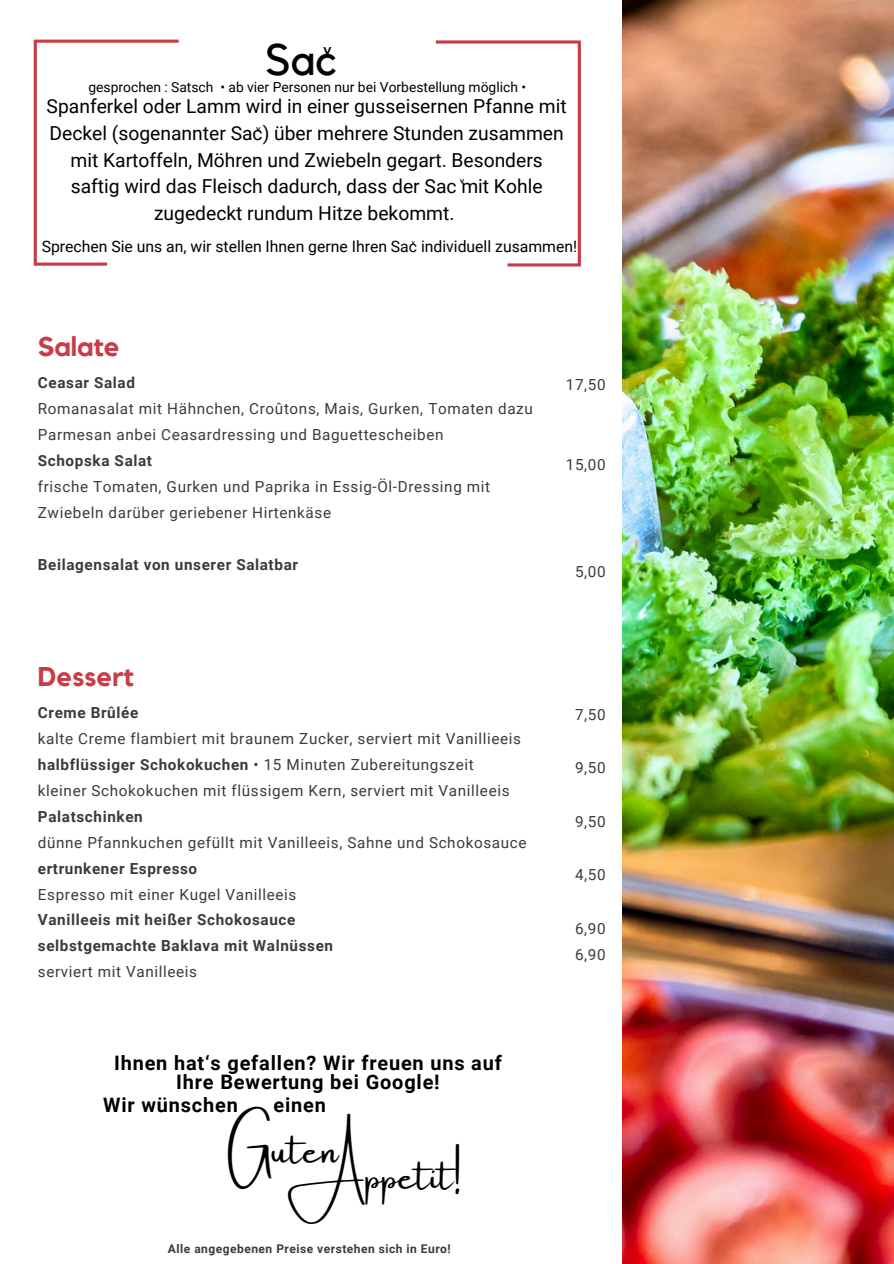
<style>
.page{position:relative;width:894px;height:1264px;background:#fff}
.page>*{position:absolute;margin:0;border:0;box-sizing:border-box;transform-origin:0 0}
.t1{font:43.95px "Kollektif";color:#000}
.t2{font:38.55px "Amsterdam One";color:#000}
.t3{font:700 27px "Kollektif";color:#c83c48}
.t4{font:22.35px "Roboto";color:#000}
.t5{font:700 19.95px/19.2px "Roboto";letter-spacing:.04em;color:#000;text-align:center}
.t6{font:19.2px/26.7px "Roboto";color:#000;text-align:center}
.t7{font:15.75px "Roboto";color:#000}
.t8{font:15.3px/25.8px "Roboto";letter-spacing:.04em;color:#393c39}
.t9{font:700 15.3px "Roboto";letter-spacing:.04em;color:#393c39}
.t10{font:13.8px "Roboto";color:#000}
.t11{font:700 12px "Roboto";letter-spacing:.04em;color:#393c39}
.t12{font:11.7px "Roboto";color:#000}
.t13{font:8.7px "Roboto";color:#000}
.s1{font-weight:700}
</style>
<div class="page">
<img style="left:622px;top:0;width:271px;height:1263px">
<svg style="left:34px;top:40px;width:546px;height:226px"></svg>
<p class="t1" style="left:265px;top:40px;width:74px">Sac</p>
<p class="t10" style="left:88px;top:79px;width:439px">gesprochen : Satsch • ab vier Personen nur bei Vorbestellung möglich •</p>
<p class="t6" style="left:47px;top:93px;width:521px">Spanferkel oder Lamm wird in einer gusseisernen Pfanne mit Deckel (sogenannter Sac) über mehrere Stunden zusammen mit Kartoffeln, Möhren und Zwiebeln gegart. Besonders saftig wird das Fleisch dadurch, dass der Sac mit Kohle zugedeckt rundum Hitze bekommt.</p>
<h4 class="t7" style="left:42px;top:237px;width:536px">Sprechen Sie uns an, wir stellen Ihnen gerne Ihren Sac individuell zusammen!</h4>
<h2 class="t4" style="left:332px;top:60px;width:11px;rotate:-180deg">^</h2>
<h4 class="t12" style="left:261px;top:134px;width:6px;rotate:-180deg">^</h4>
<p class="t12" style="left:464px;top:186px;width:6px;rotate:-180deg">^</p>
<p class="t13" style="left:415px;top:246px;width:5px;rotate:-180deg">^</p>
<p class="t3" style="left:38px;top:334px;width:83px">Salate</p>
<p class="t9" style="left:38px;top:374px;width:99px">Ceasar Salad</p>
<p class="t8" style="left:38px;top:396px;width:496px">Romanasalat mit Hähnchen, Croûtons, Mais, Gurken, Tomaten dazu<br>Parmesan anbei Ceasardressing und Baguettescheiben</p>
<p class="t9" style="left:38px;top:452px;width:116px">Schopska Salat</p>
<p class="t8" style="left:38px;top:474px;width:454px">frische Tomaten, Gurken und Paprika in Essig-Öl-Dressing mit<br>Zwiebeln darüber geriebener Hirtenkäse</p>
<p class="t9" style="left:38px;top:555px;width:261px">Beilagensalat von unserer Salatbar</p>
<h3 class="t3" style="left:38px;top:663px;width:97px">Dessert</h3>
<p class="t9" style="left:38px;top:704px;width:102px">Creme Brûlée</p>
<h1 class="t8" style="left:38px;top:726px;width:484px">kalte Creme flambiert mit braunem Zucker, serviert mit Vanillieeis</h1>
<p class="t8" style="left:38px;top:752px;width:437px"><span class="s1">halbflüssiger Schokokuchen</span> • 15 Minuten Zubereitungszeit</p>
<h5 class="t8" style="left:38px;top:777px;width:473px">kleiner Schokokuchen mit flüssigem Kern, serviert mit Vanilleeis</h5>
<p class="t9" style="left:38px;top:807px;width:106px">Palatschinken</p>
<p class="t8" style="left:38px;top:829px;width:490px">dünne Pfannkuchen gefüllt mit Vanilleeis, Sahne und Schokosauce</p>
<p class="t9" style="left:38px;top:859px;width:161px">ertrunkener Espresso</p>
<h6 class="t8" style="left:38px;top:881px;width:260px">Espresso mit einer Kugel Vanilleeis</h6>
<h3 class="t9" style="left:38px;top:911px;width:259px">Vanilleeis mit heißer Schokosauce</h3>
<p class="t9" style="left:38px;top:937px;width:297px">selbstgemachte Baklava mit Walnüssen</p>
<p class="t8" style="left:38px;top:959px;width:161px">serviert mit Vanilleeis</p>
<p class="t5" style="left:114px;top:1053px;width:389px">Ihnen hat‘s gefallen? Wir freuen uns auf<br>Ihre Bewertung bei Google!</p>
<p class="t5" style="left:103px;top:1095px;width:136px">Wir wünschen</p>
<p class="t5" style="left:273px;top:1095px;width:54px">einen</p>
<p class="t2" style="left:228px;top:1129px;width:111px">Guten</p>
<p class="t2" style="left:288px;top:1154px;width:175px">Appetit!</p>
<p class="t11" style="left:168px;top:1242px;width:284px">Alle angegebenen Preise verstehen sich in Euro!</p>
<p class="t8" style="left:565px;top:371px;width:41px">17,50</p>
<p class="t8" style="left:565px;top:452px;width:41px">15,00</p>
<p class="t8" style="left:575px;top:559px;width:32px">5,00</p>
<p class="t8" style="left:575px;top:701px;width:32px">7,50</p>
<p class="t8" style="left:575px;top:755px;width:32px">9,50</p>
<p class="t8" style="left:575px;top:808px;width:32px">9,50</p>
<p class="t8" style="left:575px;top:861px;width:32px">4,50</p>
<p class="t8" style="left:575px;top:915px;width:32px">6,90</p>
<p class="t8" style="left:575px;top:942px;width:32px">6,90</p>
</div>
